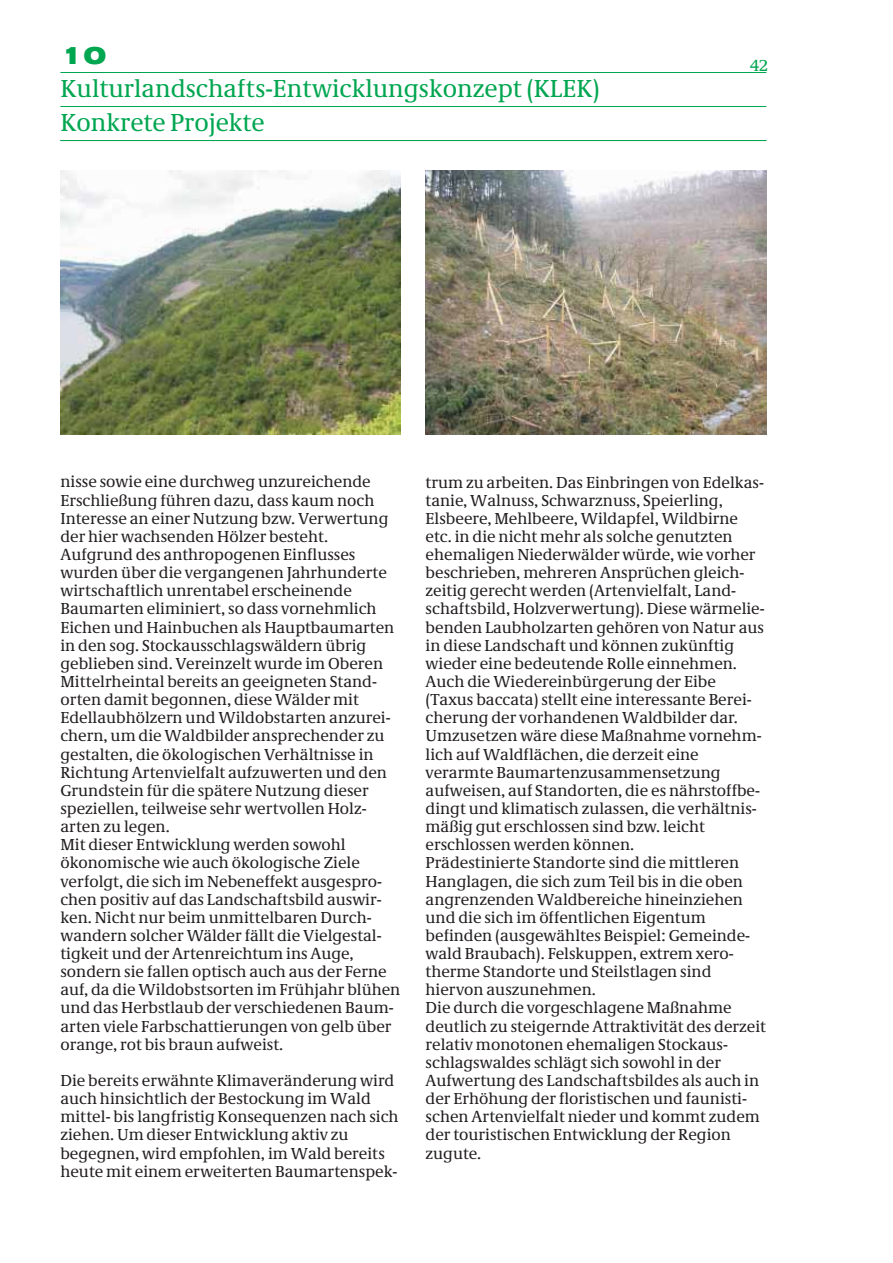
<style>
.page{position:relative;width:893px;height:1263px;background:#fff}
.page>*{position:absolute;margin:0;border:0;box-sizing:border-box;transform-origin:0 0}
.t1{font:25.5px "Neue Demos";color:#00a650}
.t2{font:24px "Swis 721 Blk Ex BT";color:#00a650}
.t3{font:16.5px/18.1px "Neue Demos";color:#231f20}
.t4{font:16.5px "Neue Demos";color:#00a650}
</style>
<div class="page">
<img style="left:426px;top:171px;width:340px;height:263px">
<img style="left:60px;top:171px;width:341px;height:264px">
<hr style="left:60px;top:72px;width:706px;height:1px;background:#00a650">
<hr style="left:60px;top:106px;width:706px;height:1px;background:#00a650">
<hr style="left:60px;top:140px;width:706px;height:1px;background:#00a650">
<h2 class="t2" style="left:60px;top:42px;width:47px">10</h2>
<h1 class="t1" style="left:60px;top:79px;width:541px">Kulturlandschafts-Entwicklungskonzept (KLEK)</h1>
<h1 class="t1" style="left:60px;top:114px;width:206px">Konkrete Projekte</h1>
<p class="t4" style="left:750px;top:59px;width:19px">42</p>
<p class="t3" style="left:60px;top:474px;width:341px">nisse sowie eine durchweg unzureichende Erschließung führen dazu, dass kaum noch Interesse an einer Nutzung bzw. Verwertung der hier wachsenden Hölzer besteht.<br>Aufgrund des anthropogenen Einflusses wurden über die vergangenen Jahrhunderte wirtschaftlich unrentabel erscheinende Baumarten eliminiert, so dass vornehmlich Eichen und Hainbuchen als Hauptbaumarten in den sog. Stockausschlagswäldern übrig geblieben sind. Vereinzelt wurde im Oberen Mittelrheintal bereits an geeigneten Stand&shy;orten damit begonnen, diese Wälder mit Edellaubhölzern und Wildobstarten anzurei&shy;chern, um die Waldbilder ansprechender zu gestalten, die ökologischen Verhältnisse in Richtung Artenvielfalt aufzuwerten und den Grundstein für die spätere Nutzung dieser speziellen, teilweise sehr wertvollen Holz&shy;arten zu legen.<br>Mit dieser Entwicklung werden sowohl ökonomische wie auch ökologische Ziele verfolgt, die sich im Nebeneffekt ausgespro&shy;chen positiv auf das Landschaftsbild auswir&shy;ken. Nicht nur beim unmittelbaren Durch&shy;wandern solcher Wälder fällt die Vielgestal&shy;tigkeit und der Artenreichtum ins Auge, sondern sie fallen optisch auch aus der Ferne auf, da die Wildobstsorten im Frühjahr blühen und das Herbstlaub der verschiedenen Baum&shy;arten viele Farbschattierungen von gelb über orange, rot bis braun aufweist.</p>
<p class="t3" style="left:60px;top:1073px;width:340px">Die bereits erwähnte Klimaveränderung wird auch hinsichtlich der Bestockung im Wald mittel- bis langfristig Konsequenzen nach sich ziehen. Um dieser Entwicklung aktiv zu begegnen, wird empfohlen, im Wald bereits heute mit einem erweiterten Baumartenspek-</p>
<p class="t3" style="left:426px;top:474px;width:342px">trum zu arbeiten. Das Einbringen von Edelkas&shy;tanie, Walnuss, Schwarznuss, Speierling, Elsbeere, Mehlbeere, Wildapfel, Wildbirne etc. in die nicht mehr als solche genutzten ehemaligen Niederwälder würde, wie vorher beschrieben, mehreren Ansprüchen gleich&shy;zeitig gerecht werden (Artenvielfalt, Land&shy;schaftsbild, Holzverwertung). Diese wärmelie&shy;benden Laubholzarten gehören von Natur aus in diese Landschaft und können zukünftig wieder eine bedeutende Rolle einnehmen.<br>Auch die Wiedereinbürgerung der Eibe (Taxus baccata) stellt eine interessante Berei&shy;cherung der vorhandenen Waldbilder dar.<br>Umzusetzen wäre diese Maßnahme vornehm&shy;lich auf Waldflächen, die derzeit eine verarmte Baumartenzusammensetzung aufweisen, auf Standorten, die es nährstoffbe&shy;dingt und klimatisch zulassen, die verhältnis&shy;mäßig gut erschlossen sind bzw. leicht erschlossen werden können.<br>Prädestinierte Standorte sind die mittleren Hanglagen, die sich zum Teil bis in die oben angrenzenden Waldbereiche hineinziehen und die sich im öffentlichen Eigentum befinden (ausgewähltes Beispiel: Gemeinde&shy;wald Braubach). Felskuppen, extrem xero&shy;therme Standorte und Steilstlagen sind hiervon auszunehmen.<br>Die durch die vorgeschlagene Maßnahme deutlich zu steigernde Attraktivität des derzeit relativ monotonen ehemaligen Stockaus&shy;schlagswaldes schlägt sich sowohl in der Aufwertung des Landschaftsbildes als auch in der Erhöhung der floristischen und faunisti&shy;schen Artenvielfalt nieder und kommt zudem der touristischen Entwicklung der Region zugute.</p>
</div>
